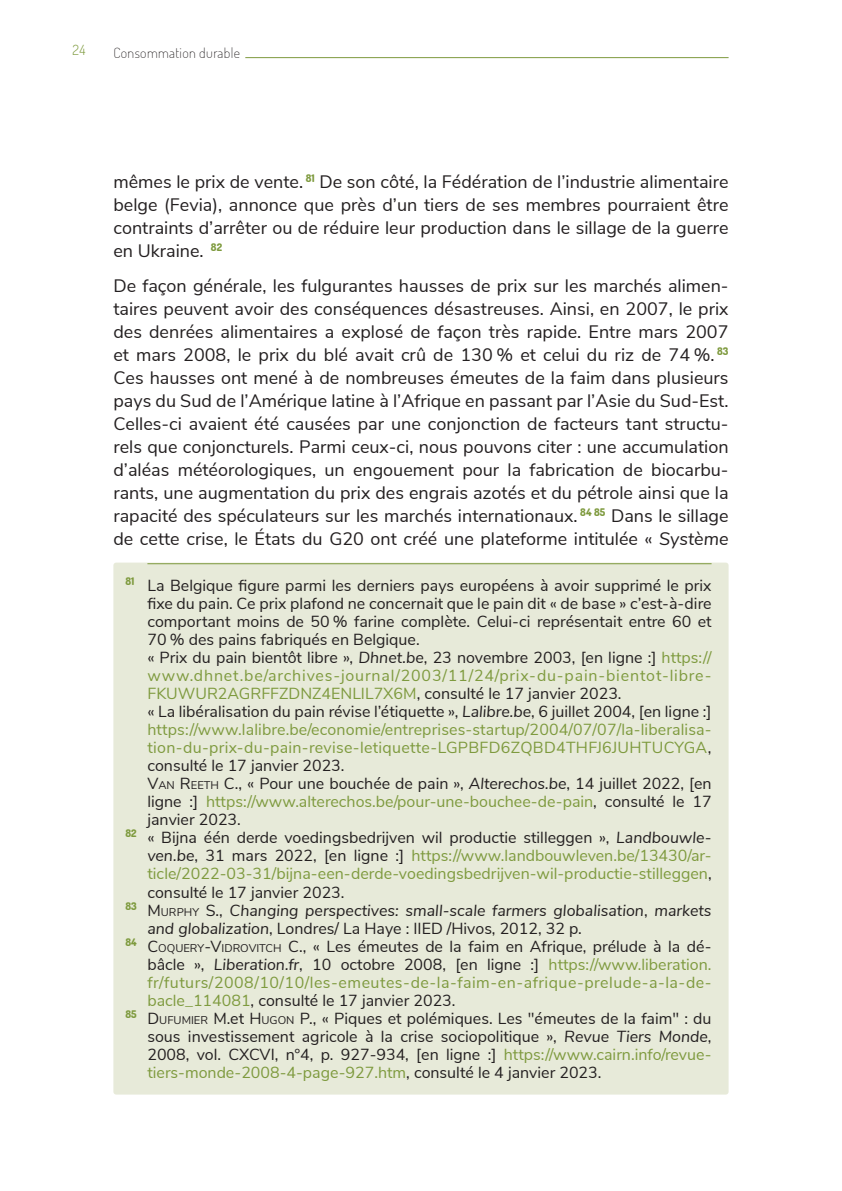
<style>
.page{position:relative;width:842px;height:1191px;background:#fff}
.page>*{position:absolute;margin:0;border:0;box-sizing:border-box;transform-origin:0 0}
.t1{font:18px/23px "Nunito Sans";color:#231f20;text-align:justify}
.t2{font:16px "Nunito Sans";color:#231f20}
.t3{font:16px "Nunito Sans";color:#7e9a3e}
.t4{font:italic 16px "Nunito Sans";color:#231f20}
.t5{font:16px "Nunito Sans";letter-spacing:.03em;color:#7e9a3e}
.t6{font:16px "Nunito Sans";letter-spacing:.05em;color:#7e9a3e}
.t7{font:16px "Nunito Sans";letter-spacing:.02em;color:#7e9a3e}
.t8{font:200 14px "Dosis";letter-spacing:.025em;color:#231f20}
.t9{font:300 14px "Dosis";color:#7e9a3e}
.s1{font-style:italic}
.s2{color:#7e9a3e}
.s3{color:#231f20}
.s4{font-style:inherit}
.s5{font-size:11.2px}
.s6{font-style:italic;color:#231f20}
.s7{font-style:normal}
.s8{font-style:normal;font-size:11.2px}
</style>
<div class="page">
<hr style="left:113px;top:57px;width:616px;height:1px;background:#7e9a3e">
<div style="left:108px;top:52px;width:137px;height:10px;background:#fff"></div>
<div style="left:113px;top:562px;width:616px;height:532px;background:#e7ead9;border-radius:3px"></div>
<hr style="left:147px;top:563px;width:564px;height:1px;background:#7e9a3e">
<p class="t9" style="left:73px;top:41px;width:14px">24</p>
<p class="t8" style="left:113px;top:44px;width:128px">Consommation durable</p>
<p class="t1" style="left:113px;top:169px;width:617px">mêmes le prix de vente. <sup>81</sup> De son côté, la Fédération de l’industrie alimentaire belge (Fevia), annonce que près d’un tiers de ses membres pourraient être contraints d’arrêter ou de réduire leur production dans le sillage de la guerre en Ukraine. <sup>82</sup></p>
<p class="t1" style="left:113px;top:273px;width:617px">De façon générale, les fulgurantes hausses de prix sur les marchés alimen&shy;taires peuvent avoir des conséquences désastreuses. Ainsi, en 2007, le prix des denrées alimentaires a explosé de façon très rapide. Entre mars 2007 et mars 2008, le prix du blé avait crû de 130 % et celui du riz de 74 %. <sup>83<br></sup>Ces hausses ont mené à de nombreuses émeutes de la faim dans plusieurs pays du Sud de l’Amérique latine à l’Afrique en passant par l’Asie du Sud-Est.<br>Celles-ci avaient été causées par une conjonction de facteurs tant structu&shy;rels que conjoncturels. Parmi ceux-ci, nous pouvons citer : une accumulation d’aléas météorologiques, un engouement pour la fabrication de biocarbu&shy;rants, une augmentation du prix des engrais azotés et du pétrole ainsi que la rapacité des spéculateurs sur les marchés internationaux. <sup>84</sup> <sup>85</sup> Dans le sillage de cette crise, le États du G20 ont créé une plateforme intitulée « <span class="s1">Système</span></p>
<p class="t2" style="left:125px;top:574px;width:588px"><sup>81</sup> La Belgique figure parmi les derniers pays européens à avoir supprimé le prix</p>
<p class="t2" style="left:147px;top:592px;width:566px">fixe du pain. Ce prix plafond ne concernait que le pain dit « de base » c’est-à-dire</p>
<p class="t2" style="left:147px;top:610px;width:566px">comportant moins de 50 % farine complète. Celui-ci représentait entre 60 et</p>
<p class="t2" style="left:147px;top:628px;width:274px">70 % des pains fabriqués en Belgique.</p>
<p class="t2" style="left:147px;top:646px;width:566px">« Prix du pain bientôt libre », <span class="s1">Dhnet.be</span>, 23 novembre 2003, [en ligne :] <span class="s2">https://</span></p>
<p class="t6" style="left:147px;top:664px;width:566px">www.dhnet.be/archives-journal/2003/11/24/prix-du-pain-bientot-libre-</p>
<p class="t3" style="left:147px;top:682px;width:476px">FKUWUR2AGRFFZDNZ4ENLIL7X6M<span class="s3">, consulté le 17 janvier 2023.</span></p>
<p class="t2" style="left:147px;top:700px;width:566px">« La libéralisation du pain révise l’étiquette », <span class="s1">Lalibre.be</span>, 6 juillet 2004, [en ligne :]</p>
<p class="t3" style="left:147px;top:718px;width:566px">https://www.lalibre.be/economie/entreprises-startup/2004/07/07/la-liberalisa-</p>
<p class="t7" style="left:147px;top:736px;width:566px">tion-du-prix-du-pain-revise-letiquette-LGPBFD6ZQBD4THFJ6JUHTUCYGA<span class="s3">,</span></p>
<p class="t2" style="left:147px;top:754px;width:199px">consulté le 17 janvier 2023.</p>
<p class="t2" style="left:147px;top:772px;width:566px"><span class="s4">V</span><span class="s5">AN</span> <span class="s4">R</span> <span class="s5">EETH</span> C., « Pour une bouchée de pain », <span class="s1">Alterechos.be</span>, 14 juillet 2022, [en</p>
<p class="t3" style="left:147px;top:790px;width:566px"><span class="s3">ligne :]</span> https://www.alterechos.be/pour-une-bouchee-de-pain<span class="s3">, consulté le 17</span></p>
<p class="t2" style="left:147px;top:808px;width:95px">janvier 2023.</p>
<p class="t2" style="left:125px;top:826px;width:588px"><sup>82</sup> « Bijna één derde voedingsbedrijven wil productie stilleggen », <span class="s1">Landbouwle-</span></p>
<p class="t3" style="left:147px;top:844px;width:566px"><span class="s6">ven.be</span><span class="s3">, 31 mars 2022, [en ligne :]</span> https://www.landbouwleven.be/13430/ar-</p>
<p class="t3" style="left:147px;top:862px;width:566px">ticle/2022-03-31/bijna-een-derde-voedingsbedrijven-wil-productie-stilleggen<span class="s3">,</span></p>
<p class="t2" style="left:147px;top:880px;width:199px">consulté le 17 janvier 2023.</p>
<p class="t4" style="left:125px;top:898px;width:588px"><sup>83</sup> <span class="s7">M</span> <span class="s8">URPHY</span> <span class="s7">S.,</span> Changing perspectives: small-scale farmers globalisation<span class="s7">,</span> markets</p>
<p class="t2" style="left:147px;top:916px;width:436px"><span class="s1">and globalization</span>, Londres/ La Haye : IIED /Hivos, 2012, 32 p.</p>
<p class="t2" style="left:125px;top:934px;width:588px"><sup>84</sup> <span class="s4">C</span><span class="s5">OQUERY</span><span class="s4">-V</span><span class="s5">I DROVITCH</span> C., « Les émeutes de la faim en Afrique, prélude à la dé-</p>
<p class="t2" style="left:147px;top:952px;width:566px">bâcle », <span class="s1">Liberation.fr</span>, 10 octobre 2008, [en ligne :] <span class="s2">https://www.liberation.</span></p>
<p class="t5" style="left:147px;top:970px;width:566px">fr/futurs/2008/10/10/les-emeutes-de-la-faim-en-afrique-prelude-a-la-de-</p>
<p class="t2" style="left:147px;top:988px;width:310px"><span class="s2">bacle_114081</span>, consulté le 17 janvier 2023.</p>
<p class="t2" style="left:125px;top:1006px;width:588px"><sup>85</sup> <span class="s4">D</span> <span class="s5">UFUMI ER</span> M.et <span class="s4">H</span><span class="s5">UGON</span> P., « Piques et polémiques. Les "émeutes de la faim" : du</p>
<p class="t2" style="left:147px;top:1024px;width:566px">sous investissement agricole à la crise sociopolitique », <span class="s1">Revue Tiers Monde</span>,</p>
<p class="t2" style="left:147px;top:1042px;width:566px">2008, vol. CXCVI, n°4, p. 927-934, [en ligne :] <span class="s2">https://www.cairn.info/revue-</span></p>
<p class="t3" style="left:147px;top:1060px;width:456px">tiers-monde-2008-4-page-927.htm<span class="s3">, consulté le 4 janvier 2023.</span></p>
</div>
